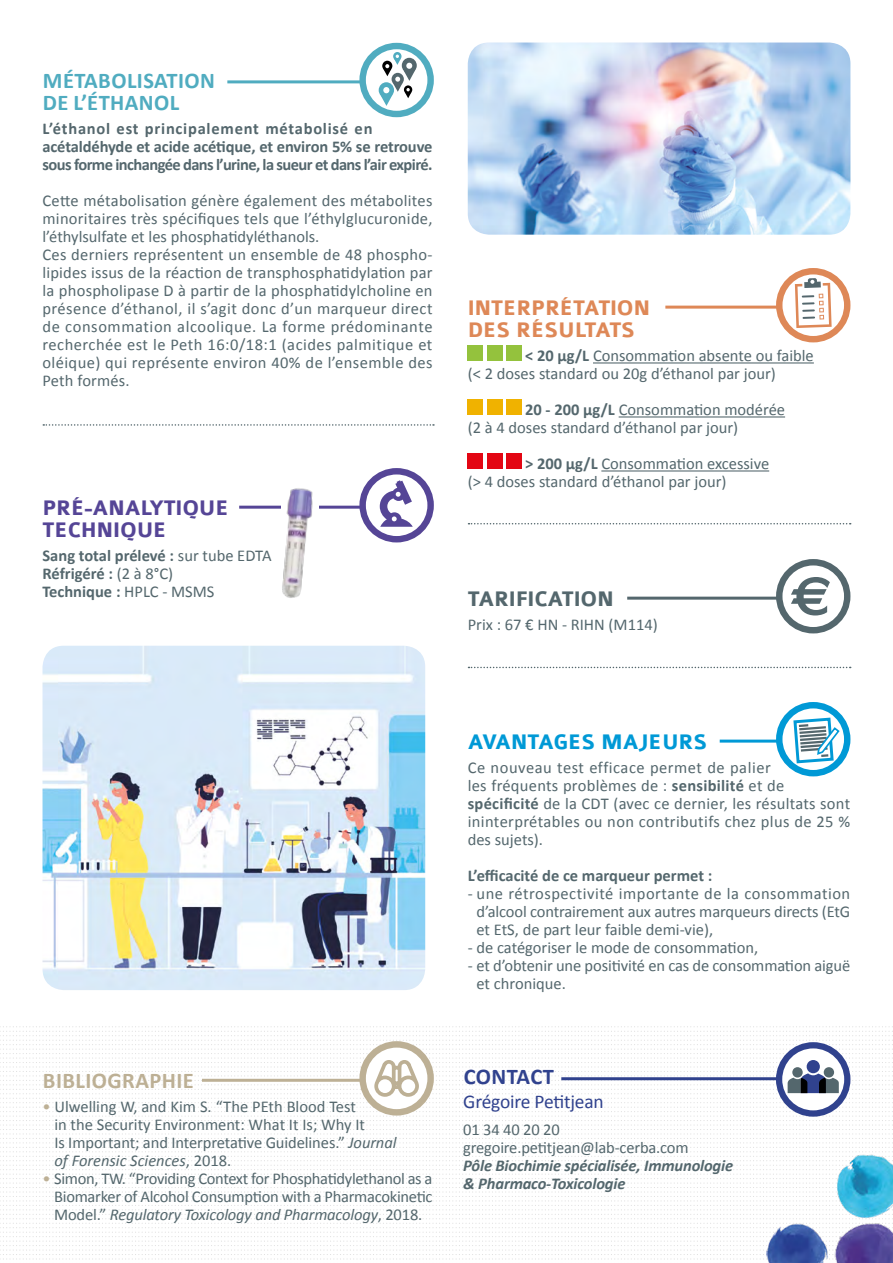
<style>
.page{position:relative;width:893px;height:1263px;background:#fff}
.page>*{position:absolute;margin:0;border:0;box-sizing:border-box;transform-origin:0 0}
.t1{font:700 22.5px/22.5px "Colaborate";letter-spacing:-.01em;color:#de8857}
.t2{font:700 22.5px/22.5px "Calibri";letter-spacing:.02em;color:#50acc0}
.t3{font:700 22.5px/22.5px "Colaborate";letter-spacing:-.01em;color:#554596}
.t4{font:700 22.5px "Colaborate";letter-spacing:-.01em;color:#0099d6}
.t5{font:700 22.5px "Calibri";letter-spacing:.02em;color:#bdb095}
.t6{font:700 22.5px "Colaborate";letter-spacing:-.01em;color:#54676d}
.t7{font:700 22.5px "Calibri";letter-spacing:.015em;color:#30428e}
.t8{font:19.5px "Calibri";letter-spacing:-.01em;color:#30428e}
.t9{font:16.5px/18px "Calibri";color:#54676d}
.t10{font:700 16.5px/18px "Calibri";letter-spacing:-.005em;color:#54676d}
.t11{font:16.5px/18px "Calibri";letter-spacing:.02em;color:#54676d}
.t12{font:italic 700 16.5px/18px "Calibri";letter-spacing:-.01em;color:#54676d}
.s1{font-weight:400}
.s2{font-weight:700}
.s3{color:#bdb095}
.s4{font-style:italic}
</style>
<div class="page">
<svg style="left:43px;top:424px;width:391px;height:2px"></svg>
<svg style="left:468px;top:667px;width:383px;height:1px"></svg>
<svg style="left:468px;top:523px;width:383px;height:1px"></svg>
<hr style="left:593px;top:362px;width:221px;height:1px;background:#54676d">
<hr style="left:619px;top:416px;width:166px;height:1px;background:#54676d">
<hr style="left:601px;top:470px;width:168px;height:1px;background:#54676d">
<div style="left:468px;top:346px;width:15px;height:15px;background:#94c23d"></div>
<div style="left:487px;top:346px;width:15px;height:15px;background:#94c23d"></div>
<div style="left:506px;top:346px;width:15px;height:15px;background:#94c23d"></div>
<div style="left:468px;top:400px;width:15px;height:15px;background:#f0b200"></div>
<div style="left:487px;top:400px;width:15px;height:15px;background:#f0b200"></div>
<div style="left:506px;top:400px;width:15px;height:15px;background:#f0b200"></div>
<div style="left:468px;top:454px;width:15px;height:15px;background:#e30613"></div>
<div style="left:487px;top:454px;width:15px;height:15px;background:#e30613"></div>
<div style="left:506px;top:454px;width:15px;height:15px;background:#e30613"></div>
<hr style="left:239px;top:506px;width:161px;height:3px;background:#554596">
<hr style="left:665px;top:306px;width:151px;height:3px;background:#de8857">
<hr style="left:720px;top:740px;width:96px;height:3px;background:#0099d6">
<hr style="left:227px;top:80px;width:173px;height:3px;background:#50acc0">
<svg style="left:363px;top:471px;width:68px;height:68px"></svg>
<div style="left:359px;top:468px;width:75px;height:74px;border:6px solid #554596;border-radius:50%"></div>
<svg style="left:779px;top:271px;width:68px;height:68px"></svg>
<div style="left:776px;top:268px;width:74px;height:74px;border:6px solid #de8857;border-radius:50%"></div>
<svg style="left:779px;top:705px;width:68px;height:68px"></svg>
<div style="left:776px;top:702px;width:74px;height:74px;border:6px solid #0099d6;border-radius:50%"></div>
<svg style="left:363px;top:46px;width:68px;height:68px"></svg>
<div style="left:359px;top:43px;width:75px;height:74px;border:6px solid #50acc0;border-radius:50%"></div>
<svg style="left:792px;top:716px;width:49px;height:49px"></svg>
<svg style="left:402px;top:58px;width:15px;height:15px"></svg>
<svg style="left:393px;top:52px;width:8px;height:9px"></svg>
<div style="left:379px;top:82px;width:15px;height:16px;background:#50acc0;border-radius:50%"></div>
<svg style="left:381px;top:55px;width:34px;height:51px"></svg>
<img style="left:468px;top:43px;width:382px;height:192px">
<img style="left:43px;top:646px;width:382px;height:344px">
<svg style="left:380px;top:480px;width:33px;height:47px"></svg>
<div style="left:281px;top:500px;width:38px;height:16px;background:#fff"></div>
<img style="left:276px;top:488px;width:37px;height:110px">
<svg style="left:795px;top:278px;width:37px;height:50px"></svg>
<svg style="left:0;top:1026px;width:893px;height:237px"></svg>
<hr style="left:627px;top:597px;width:189px;height:3px;background:#54676d">
<svg style="left:779px;top:562px;width:68px;height:68px"></svg>
<div style="left:776px;top:559px;width:74px;height:74px;border:6px solid #54676d;border-radius:50%"></div>
<svg style="left:791px;top:577px;width:39px;height:38px"></svg>
<h1 class="t2" style="left:43px;top:68px;width:173px">MÉTABOLISATION<br>DE L’ÉTHANOL</h1>
<p class="t10" style="left:43px;top:119px;width:392px">L’éthanol est principalement métabolisé en acétaldéhyde et acide acétique, et environ 5% se retrouve sous forme inchangée dans l’urine, la sueur et dans l’air expiré.</p>
<p class="t9" style="left:43px;top:191px;width:392px">Cette métabolisation génère également des métabolites minoritaires très spécifiques tels que l’éthylglucuronide, l’éthylsulfate et les phosphatidyléthanols.<br>Ces derniers représentent un ensemble de 48 phospho&shy;lipides issus de la réaction de transphosphatidylation par la phospholipase D à partir de la phosphatidylcholine en présence d’éthanol, il s’agit donc d’un marqueur direct de consommation alcoolique. La forme prédominante recherchée est le Peth 16:0/18:1 (acides palmitique et oléique) qui représente environ 40% de l’ensemble des Peth formés.</p>
<h1 class="t3" style="left:43px;top:497px;width:188px">PRÉ-ANALYTIQUE<br>TECHNIQUE</h1>
<p class="t10" style="left:43px;top:546px;width:231px">Sang total prélevé : <span class="s1">sur tube EDTA<br></span>Réfrigéré : <span class="s1">(2 à 8°C)<br></span>Technique : <span class="s1">HPLC - MSMS</span></p>
<h1 class="t1" style="left:468px;top:297px;width:184px">INTERPRÉTATION<br>DES RÉSULTATS</h1>
<p class="t9" style="left:468px;top:346px;width:348px;text-indent:57px"><span class="s2">&lt; 20 µg/L</span> Consommation absente ou faible (&lt; 2 doses standard ou 20g d’éthanol par jour)</p>
<p class="t9" style="left:468px;top:400px;width:319px;text-indent:57px"><span class="s2">20 - 200 µg/L</span> Consommation modérée (2 à 4 doses standard d’éthanol par jour)</p>
<p class="t9" style="left:468px;top:454px;width:303px;text-indent:57px"><span class="s2">&gt; 200 µg/L</span> Consommation excessive (&gt; 4 doses standard d’éthanol par jour)</p>
<h1 class="t6" style="left:468px;top:587px;width:148px">TARIFICATION</h1>
<p class="t9" style="left:468px;top:614px;width:192px">Prix : 67 € HN - RIHN (M114)</p>
<h1 class="t4" style="left:468px;top:730px;width:241px">AVANTAGES MAJEURS</h1>
<p class="t11" style="left:468px;top:757px;width:384px">Ce nouveau test efficace permet de palier<br>les fréquents problèmes de : <span class="s2">sensibilité</span> et de <span class="s2">spécificité</span> de la CDT (avec ce dernier, les résultats sont ininterprétables ou non contributifs chez plus de 25 % des sujets).</p>
<p class="t10" style="left:468px;top:865px;width:246px">L’efficacité de ce marqueur permet :</p>
<p class="t9" style="left:476px;top:883px;width:375px;text-align:justify;text-indent:-9px">- une rétrospectivité importante de la consommation d’alcool contrairement aux autres marqueurs directs (EtG et EtS, de part leur faible demi-vie),</p>
<p class="t9" style="left:468px;top:937px;width:292px">- de catégoriser le mode de consommation,</p>
<p class="t9" style="left:476px;top:955px;width:375px;text-indent:-9px">- et d’obtenir une positivité en cas de consommation aiguë et chronique.</p>
<h1 class="t5" style="left:43px;top:1065px;width:152px">BIBLIOGRAPHIE</h1>
<p class="t9" style="left:54px;top:1097px;width:344px;text-indent:-12px"><span class="s3">•</span> Ulwelling W, and Kim S. “The PEth Blood Test<br>in the Security Environment: What It Is; Why It<br>Is Important; and Interpretative Guidelines.” <span class="s4">Journal of Forensic Sciences</span>, 2018.</p>
<p class="t9" style="left:54px;top:1169px;width:380px;text-align:justify;text-indent:-12px"><span class="s3">•</span> Simon, TW. “Providing Context for Phosphatidylethanol as a Biomarker of Alcohol Consumption with a Pharmacokinetic Model.” <span class="s4">Regulatory Toxicology and Pharmacology</span>, 2018.</p>
<h1 class="t7" style="left:464px;top:1061px;width:92px">CONTACT</h1>
<p class="t8" style="left:463px;top:1090px;width:142px">Grégoire Petitjean</p>
<p class="t9" style="left:463px;top:1119px;width:227px">01 34 40 20 20 gregoire.petitjean@lab-cerba.com</p>
<p class="t12" style="left:463px;top:1156px;width:271px">Pôle Biochimie spécialisée, Immunologie &amp; Pharmaco-Toxicologie</p>
</div>
